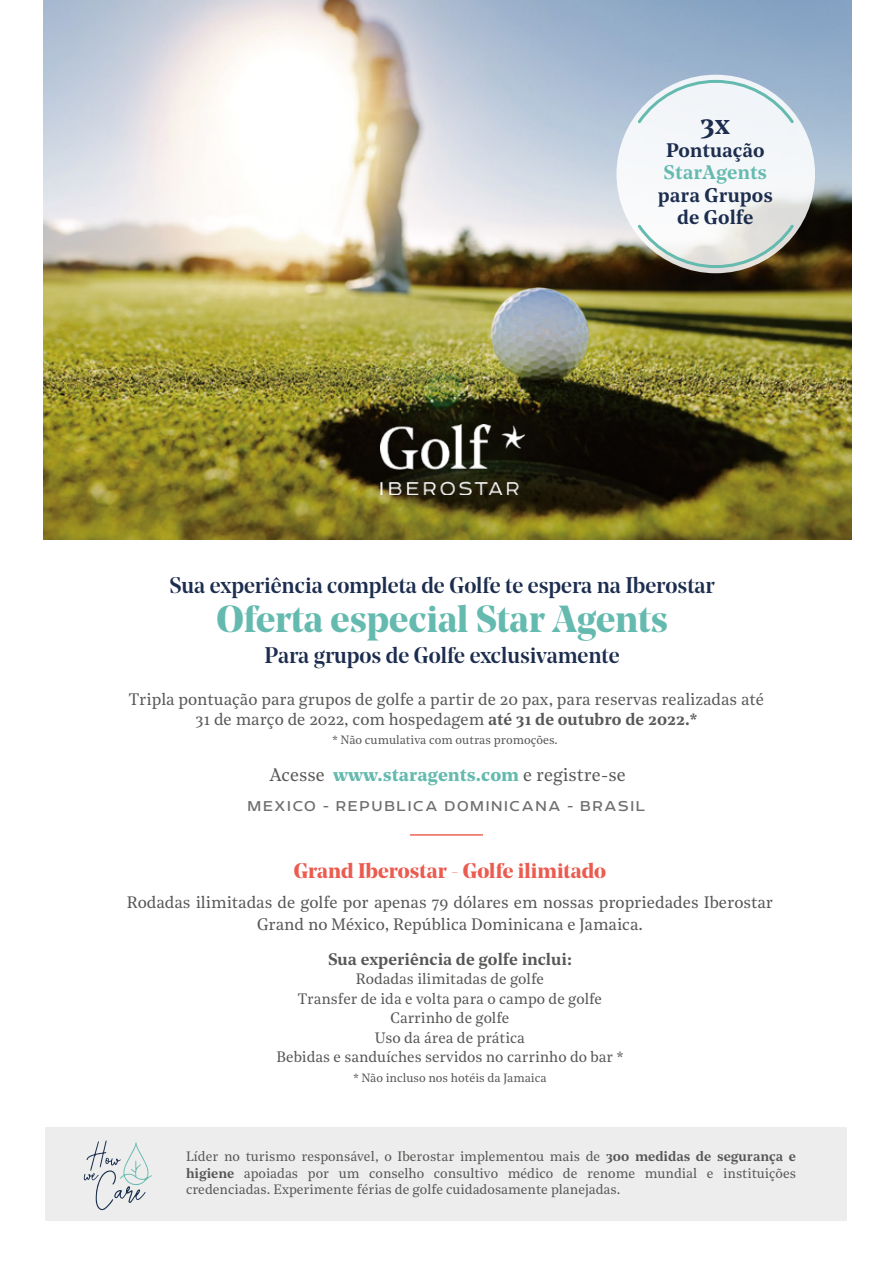
<style>
.page{position:relative;width:893px;height:1263px;background:#fff}
.page>*{position:absolute;margin:0;border:0;box-sizing:border-box;transform-origin:0 0}
.t1{font:700 37.5px "Noe Display";color:#65baaf}
.t2{font:600 28.5px "Noe Text";color:#1c2d4f}
.t3{font:500 22.5px "Noe Display";color:#1c2d4f}
.t4{font:700 21px "Noe Display";letter-spacing:.005em;color:#eb5b4f}
.t5{font:600 19.5px/22.5px "Noe Text";color:#1c2d4f;text-align:center}
.t6{font:600 19.5px "Noe Text";color:#65baaf}
.t7{font:18px "Noe Text";color:#595857}
.t8{font:16.5px/19.8px "Noe Text";color:#595857;text-align:center}
.t9{font:16.5px/22.5px "Noe Text";color:#575756;text-align:center}
.t10{font:16.5px "Echoes Sans";letter-spacing:.1em;color:#706f6f}
.t11{font:600 16.5px "Noe Text";color:#575756}
.t12{font:15px/19.5px "Noe Text";color:#575756;text-align:center}
.t13{font:13.5px/16.5px "Noe Text";color:#575756;text-align:justify}
.t14{font:12px "Noe Text";color:#575756}
.s1{font-weight:600}
.s2{font-weight:700;color:#65baaf}
</style>
<div class="page">
<div style="left:46px;top:1127px;width:801px;height:93px;background:#ededed"></div>
<hr style="left:410px;top:834px;width:73px;height:2px;background:#eb5b4f">
<img style="left:44px;top:0;width:808px;height:539px">
<img style="left:380px;top:425px;width:145px;height:69px">
<svg style="left:616px;top:75px;width:199px;height:198px;fill:#f5f7f9"></svg>
<svg style="left:635px;top:78px;width:161px;height:48px"></svg>
<svg style="left:635px;top:222px;width:161px;height:48px"></svg>
<svg style="left:84px;top:1140px;width:68px;height:71px"></svg>
<h2 class="t2" style="left:700px;top:103px;width:31px">3x</h2>
<h3 class="t5" style="left:666px;top:137px;width:100px">Pontuação</h3>
<h3 class="t6" style="left:664px;top:158px;width:105px">StarAgents</h3>
<h3 class="t5" style="left:658px;top:182px;width:116px">para Grupos de Golfe</h3>
<h3 class="t3" style="left:170px;top:571px;width:547px">Sua experiência completa de Golfe te espera na Iberostar</h3>
<h1 class="t1" style="left:216px;top:595px;width:453px">Oferta especial Star Agents</h1>
<h3 class="t3" style="left:265px;top:641px;width:357px">Para grupos de Golfe exclusivamente</h3>
<p class="t8" style="left:129px;top:689px;width:637px">Tripla pontuação para grupos de golfe a partir de 20 pax, para reservas realizadas até<br>31 de março de 2022, com hospedagem <span class="s1">até 31 de outubro de 2022.*</span></p>
<p class="t14" style="left:332px;top:731px;width:227px">* Não cumulativa com outras promoções.</p>
<h3 class="t7" style="left:269px;top:761px;width:358px">Acesse <span class="s2">www.staragents.com</span> e registre-se</h3>
<p class="t10" style="left:248px;top:797px;width:399px">MEXICO - REPUBLICA DOMINICANA - BRASIL</p>
<h3 class="t4" style="left:294px;top:857px;width:314px">Grand Iberostar - Golfe ilimitado</h3>
<p class="t9" style="left:127px;top:890px;width:648px">Rodadas ilimitadas de golfe por apenas 79 dólares em nossas propriedades Iberostar<br>Grand no México, República Dominicana e Jamaica.</p>
<p class="t11" style="left:328px;top:947px;width:245px">Sua experiência de golfe inclui:</p>
<p class="t12" style="left:277px;top:968px;width:348px">Rodadas ilimitadas de golfe<br>Transfer de ida e volta para o campo de golfe<br>Carrinho de golfe<br>Uso da área de prática<br>Bebidas e sanduíches servidos no carrinho do bar *</p>
<p class="t14" style="left:353px;top:1069px;width:195px">* Não incluso nos hotéis da Jamaica</p>
<p class="t13" style="left:186px;top:1147px;width:612px">Líder no turismo responsável, o Iberostar implementou mais de <span class="s1">300 medidas de segurança e higiene</span> apoiadas por um conselho consultivo médico de renome mundial e instituições credenciadas. Experimente férias de golfe cuidadosamente planejadas.</p>
</div>
